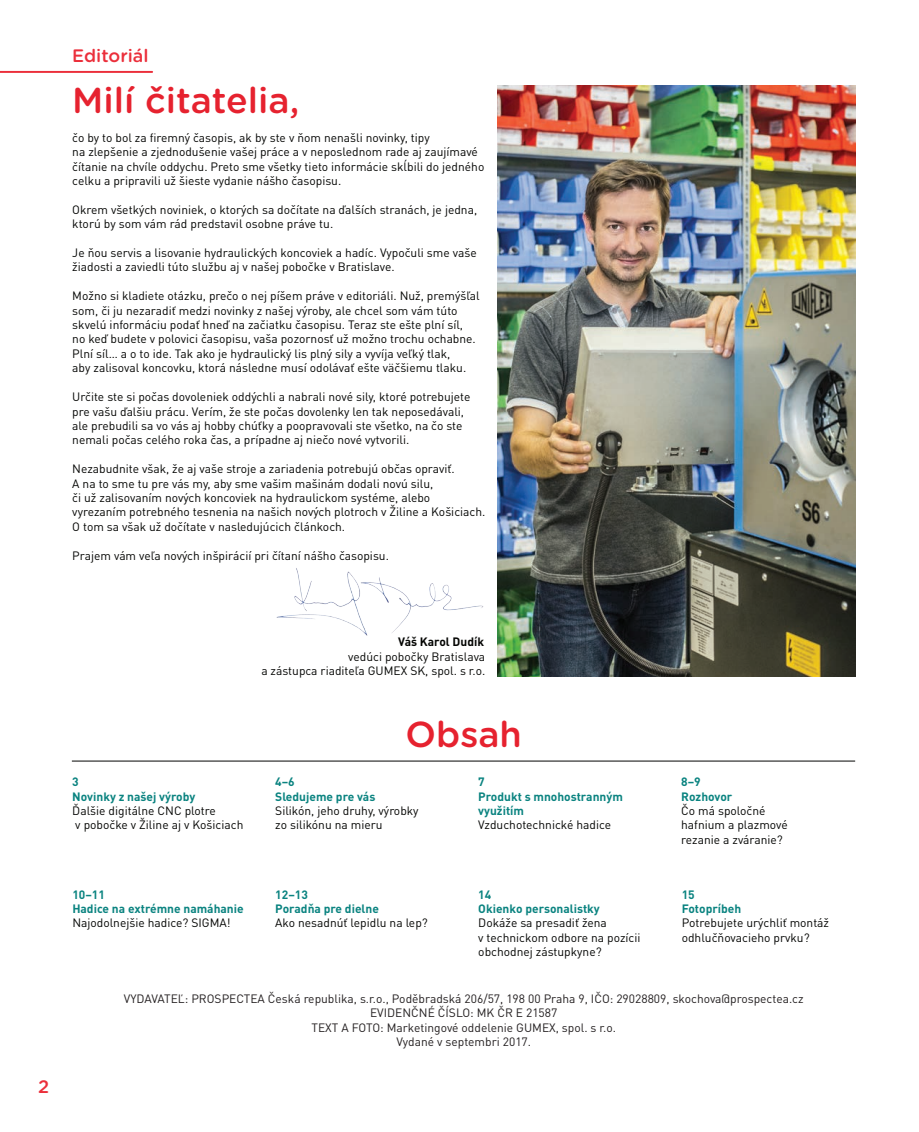
<style>
.page{position:relative;width:919px;height:1132px;background:#fff}
.page>*{position:absolute;margin:0;border:0;box-sizing:border-box;transform-origin:0 0}
.t1{font:500 36px "Gotham Rounded";color:#e6222f}
.t2{font:500 18px "Gotham Rounded";color:#eb2f3b}
.t3{font:12px/14.4px "DIN Pro";color:#040503}
.t4{font:12px "DIN Pro";color:#231f20}
.t5{font:700 12px/14.4px "DIN Pro";color:#0a8380}
.t6{font:700 12px "DIN Pro";color:#040503}
</style>
<div class="page">
<hr style="left:0;top:71px;width:152px;height:2px;background:#eb2f3b">
<hr style="left:72px;top:760px;width:783px;height:1px;background:#040503">
<img style="left:497px;top:85px;width:358px;height:591px">
<img style="left:276px;top:554px;width:224px;height:92px">
<p class="t2" style="left:72px;top:42px;width:78px">Editoriál</p>
<p class="t1" style="left:72px;top:74px;width:228px">Milí čitatelia,</p>
<p class="t3" style="left:72px;top:130px;width:359px">čo by to bol za firemný časopis, ak by ste v ňom nenašli novinky, tipy</p>
<p class="t3" style="left:72px;top:144px;width:413px">na zlepšenie a zjednodušenie vašej práce a v neposlednom rade aj zaujímavé čítanie na chvíle oddychu. Preto sme všetky tieto informácie skĺbili do jedného celku a pripravili už šieste vydanie nášho časopisu.</p>
<p class="t3" style="left:72px;top:202px;width:406px">Okrem všetkých noviniek, o ktorých sa dočítate na ďalších stranách, je jedna, ktorú by som vám rád predstavil osobne práve tu.</p>
<p class="t3" style="left:72px;top:245px;width:406px">Je ňou servis a lisovanie hydraulických koncoviek a hadíc. Vypočuli sme vaše žiadosti a zaviedli túto službu aj v našej pobočke v Bratislave.</p>
<p class="t3" style="left:72px;top:288px;width:409px">Možno si kladiete otázku, prečo o nej píšem práve v editoriáli. Nuž, premýšľal som, či ju nezaradiť medzi novinky z našej výroby, ale chcel som vám túto skvelú informáciu podať hneď na začiatku časopisu. Teraz ste ešte plní síl,</p>
<p class="t3" style="left:72px;top:331px;width:405px">no keď budete v polovici časopisu, vaša pozornosť už možno trochu ochabne.<br>Plní síl… a o to ide. Tak ako je hydraulický lis plný sily a vyvíja veľký tlak,</p>
<p class="t3" style="left:72px;top:360px;width:395px">aby zalisoval koncovku, ktorá následne musí odolávať ešte väčšiemu tlaku.</p>
<p class="t3" style="left:72px;top:389px;width:399px">Určite ste si počas dovoleniek oddýchli a nabrali nové sily, ktoré potrebujete pre vašu ďalšiu prácu. Verím, že ste počas dovolenky len tak neposedávali,</p>
<p class="t3" style="left:72px;top:418px;width:391px">ale prebudili sa vo vás aj hobby chúťky a poopravovali ste všetko, na čo ste nemali počas celého roka čas, a prípadne aj niečo nové vytvorili.</p>
<p class="t3" style="left:72px;top:461px;width:384px">Nezabudnite však, že aj vaše stroje a zariadenia potrebujú občas opraviť.</p>
<p class="t3" style="left:72px;top:475px;width:362px">A na to sme tu pre vás my, aby sme vašim mašinám dodali novú silu,</p>
<p class="t3" style="left:72px;top:490px;width:359px">či už zalisovaním nových koncoviek na hydraulickom systéme, alebo</p>
<p class="t3" style="left:72px;top:504px;width:414px">vyrezaním potrebného tesnenia na našich nových plotroch v Žiline a Košiciach.<br>O tom sa však už dočítate v nasledujúcich článkoch.</p>
<p class="t3" style="left:72px;top:547px;width:318px">Prajem vám veľa nových inšpirácií pri čítaní nášho časopisu.</p>
<p class="t2" style="left:38px;top:1072px;width:13px">2</p>
<p class="t6" style="left:398px;top:633px;width:87px">Váš Karol Dudík</p>
<p class="t3" style="left:348px;top:648px;width:138px">vedúci pobočky Bratislava</p>
<p class="t3" style="left:261px;top:662px;width:225px">a zástupca riaditeľa GUMEX SK, spol. s r.o.</p>
<p class="t5" style="left:72px;top:773px;width:125px">3<br>Novinky z našej výroby</p>
<p class="t3" style="left:72px;top:802px;width:145px">Ďalšie digitálne CNC plotre</p>
<p class="t3" style="left:75px;top:817px;width:170px">v pobočke v Žiline aj v Košiciach</p>
<p class="t5" style="left:72px;top:886px;width:173px">10–11<br>Hadice na extrémne namáhanie</p>
<p class="t3" style="left:72px;top:915px;width:160px">Najodolnejšie hadice? SIGMA!</p>
<p class="t1" style="left:405px;top:708px;width:118px">Obsah</p>
<p class="t5" style="left:275px;top:773px;width:102px">4–6<br>Sledujeme pre vás</p>
<p class="t3" style="left:275px;top:802px;width:145px">Silikón, jeho druhy, výrobky</p>
<p class="t3" style="left:275px;top:817px;width:109px">zo silikónu na mieru</p>
<p class="t5" style="left:275px;top:886px;width:34px">12–13</p>
<p class="t5" style="left:275px;top:900px;width:105px">Poradňa pre dielne</p>
<p class="t3" style="left:275px;top:915px;width:154px">Ako nesadnúť lepidlu na lep?</p>
<p class="t5" style="left:478px;top:773px;width:146px">7<br>Produkt s mnohostranným využitím</p>
<p class="t3" style="left:478px;top:817px;width:134px">Vzduchotechnické hadice</p>
<p class="t5" style="left:478px;top:886px;width:123px">14<br>Okienko personalistky</p>
<p class="t3" style="left:478px;top:915px;width:130px">Dokáže sa presadiť žena</p>
<p class="t3" style="left:478px;top:929px;width:164px">v technickom odbore na pozícii obchodnej zástupkyne?</p>
<p class="t5" style="left:681px;top:773px;width:53px">8–9<br>Rozhovor</p>
<p class="t3" style="left:681px;top:802px;width:86px">Čo má spoločné</p>
<p class="t3" style="left:681px;top:817px;width:108px">hafnium a plazmové</p>
<p class="t3" style="left:681px;top:831px;width:103px">rezanie a zváranie?</p>
<p class="t5" style="left:681px;top:886px;width:61px">15<br>Fotopríbeh</p>
<p class="t3" style="left:681px;top:915px;width:149px">Potrebujete urýchliť montáž odhlučňovacieho prvku?</p>
<p class="t4" style="left:124px;top:990px;width:681px">VYDAVATEĽ: PROSPECTEA Česká republika, s.r.o., Poděbradská 206/57, 198 00 Praha 9, IČO: 29028809, skochova@prospectea.cz</p>
<p class="t4" style="left:370px;top:1004px;width:189px">EVIDENČNÉ ČÍSLO: MK ČR E 21587</p>
<p class="t4" style="left:311px;top:1018px;width:306px">TEXT A FOTO: Marketingové oddelenie GUMEX, spol. s r.o.</p>
<p class="t4" style="left:396px;top:1033px;width:136px">Vydané v septembri 2017.</p>
</div>
